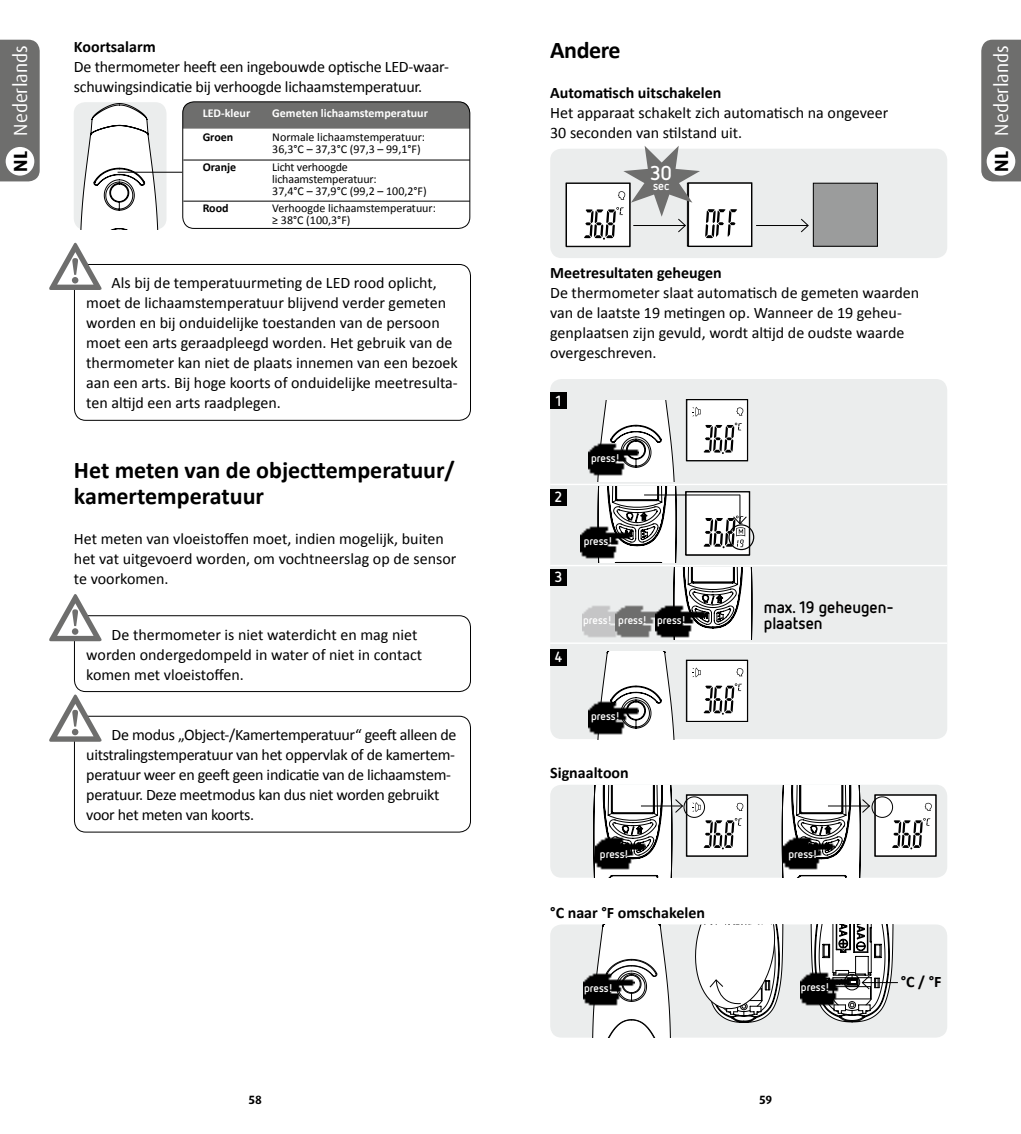
<style>
.page{position:relative;width:1021px;height:1134px;background:#fff}
.page>*{position:absolute;margin:0;border:0;box-sizing:border-box;transform-origin:0 0}
.t1{font:700 24px/26px "Calibri";color:#000}
.t2{font:700 20px "Netto OT";color:#fff}
.t3{font:19px "Dax";color:#fff}
.t4{font:700 16.6px/16.6px "Netto OT";color:#000}
.t5{font:16px/20px "Calibri";color:#000}
.t6{font:16px/20px "Calibri";letter-spacing:-.02em;color:#000}
.t7{font:700 16px "Calibri";color:#000}
.t8{font:700 14.8px "Netto OT";color:#fff}
.t9{font:12px/12px "Calibri";color:#000}
.t10{font:700 12px "Calibri";color:#fff}
.t11{font:700 12px "Calibri";color:#000}
.t12{font:700 12px "Dax";color:#000}
.t13{font:700 12px "Netto OT";color:#fff}
.t14{font:700 11.2px "Netto OT";color:#fff}
.s1{font-weight:700;color:#000}
</style>
<div class="page">
<div style="left:74px;top:102px;width:92px;height:128px;background:#ebeded;border-radius:11px"></div>
<svg style="left:80px;top:103px;width:79px;height:127px"></svg>
<div style="left:183px;top:102px;width:287px;height:27px;background:#6e6e6d"></div>
<div style="left:182px;top:101px;width:288px;height:128px;border:1px solid #000;border-radius:11px"></div>
<hr style="left:183px;top:201px;width:287px;height:1px;background:#000">
<hr style="left:183px;top:160px;width:287px;height:1px;background:#000">
<hr style="left:118px;top:172px;width:64px;height:1px;background:#000">
<div style="left:550px;top:785px;width:397px;height:93px;background:#ebeded;border-radius:11px"></div>
<div style="left:550px;top:924px;width:397px;height:113px;background:#ebeded;border-radius:11px"></div>
<div style="left:550px;top:379px;width:397px;height:360px;background:#ebeded;border-radius:11px"></div>
<hr style="left:550px;top:484px;width:397px;height:1px;background:#fff">
<hr style="left:550px;top:565px;width:397px;height:1px;background:#fff">
<hr style="left:550px;top:642px;width:397px;height:2px;background:#fff">
<div style="left:550px;top:393px;width:17px;height:16px;background:#000"></div>
<div style="left:550px;top:489px;width:17px;height:17px;background:#000"></div>
<div style="left:550px;top:569px;width:17px;height:16px;background:#000"></div>
<div style="left:550px;top:649px;width:17px;height:17px;background:#000"></div>
<svg style="left:597px;top:652px;width:78px;height:87px;background:#e5e6e6"></svg>
<svg style="left:592px;top:924px;width:79px;height:113px;background:#e8e8e8"></svg>
<img style="left:588px;top:445px;width:8px;height:31px">
<img style="left:584px;top:972px;width:50px;height:35px">
<img style="left:588px;top:700px;width:50px;height:35px">
<svg style="left:596px;top:400px;width:80px;height:162px;background:#c4c4c4"></svg>
<svg style="left:673px;top:568px;width:79px;height:72px;background:#bfbfbf"></svg>
<img style="left:581px;top:525px;width:50px;height:35px">
<div style="left:685px;top:492px;width:64px;height:63px;background:#fff"></div>
<div style="left:685px;top:491px;width:65px;height:64px;border:1px solid #000"></div>
<hr style="left:644px;top:494px;width:96px;height:1px;background:#000">
<svg style="left:703px;top:495px;width:44px;height:53px"></svg>
<img style="left:582px;top:605px;width:33px;height:33px">
<img style="left:615px;top:605px;width:40px;height:33px">
<img style="left:655px;top:604px;width:51px;height:35px">
<hr style="left:862px;top:982px;width:35px;height:1px;background:#000">
<div style="left:550px;top:149px;width:397px;height:109px;background:#ebeded;border-radius:11px"></div>
<hr style="left:756px;top:225px;width:52px;height:1px;background:#000">
<svg style="left:801px;top:218px;width:8px;height:15px"></svg>
<div style="left:566px;top:183px;width:64px;height:63px;background:#fff"></div>
<div style="left:687px;top:183px;width:64px;height:63px;background:#fff"></div>
<div style="left:813px;top:183px;width:64px;height:63px;background:#9b9c9c"></div>
<div style="left:812px;top:183px;width:65px;height:64px;border:1px solid #000"></div>
<div style="left:566px;top:183px;width:64px;height:64px;border:1px solid #000"></div>
<div style="left:688px;top:183px;width:64px;height:64px;border:1px solid #000"></div>
<svg style="left:584px;top:146px;width:153px;height:94px"></svg>
<svg style="left:810px;top:925px;width:83px;height:97px;background:#b2b3b3"></svg>
<div style="left:686px;top:399px;width:61px;height:62px;background:#fff"></div>
<div style="left:686px;top:399px;width:62px;height:62px;border:1px solid #000"></div>
<div style="left:686px;top:660px;width:61px;height:61px;background:#fff"></div>
<div style="left:686px;top:660px;width:62px;height:62px;border:1px solid #000"></div>
<div style="left:686px;top:795px;width:61px;height:61px;background:#fff"></div>
<div style="left:686px;top:794px;width:62px;height:62px;border:1px solid #000"></div>
<div style="left:874px;top:795px;width:61px;height:61px;background:#fff"></div>
<div style="left:874px;top:794px;width:62px;height:62px;border:1px solid #000"></div>
<svg style="left:692px;top:407px;width:8px;height:10px"></svg>
<svg style="left:736px;top:407px;width:7px;height:9px"></svg>
<svg style="left:703px;top:423px;width:39px;height:31px"></svg>
<div style="left:686px;top:400px;width:61px;height:61px;border:1px solid #000"></div>
<svg style="left:692px;top:667px;width:8px;height:10px"></svg>
<svg style="left:736px;top:668px;width:7px;height:8px"></svg>
<svg style="left:703px;top:683px;width:39px;height:32px"></svg>
<div style="left:686px;top:660px;width:61px;height:61px;border:1px solid #000"></div>
<svg style="left:692px;top:802px;width:8px;height:10px"></svg>
<svg style="left:736px;top:803px;width:7px;height:8px"></svg>
<svg style="left:703px;top:818px;width:39px;height:31px"></svg>
<svg style="left:924px;top:803px;width:7px;height:8px"></svg>
<svg style="left:892px;top:818px;width:38px;height:31px"></svg>
<div style="left:875px;top:795px;width:61px;height:61px;border:1px solid #000"></div>
<svg style="left:593px;top:785px;width:90px;height:93px;background:#adaeae"></svg>
<svg style="left:781px;top:785px;width:89px;height:92px;background:#adadad"></svg>
<div style="left:683px;top:796px;width:22px;height:22px;border:1px solid #000;border-radius:50%"></div>
<div style="left:871px;top:796px;width:22px;height:22px;border:1px solid #000;border-radius:50%"></div>
<div style="left:728px;top:524px;width:26px;height:26px;border:1px solid #000;border-radius:50%"></div>
<div style="left:843px;top:974px;width:17px;height:16px;border:1px solid #000;border-radius:50%"></div>
<img style="left:800px;top:971px;width:50px;height:35px">
<div style="left:74px;top:264px;width:397px;height:157px;border:1px solid #000;border-radius:11px"></div>
<svg style="left:49px;top:242px;width:54px;height:48px"></svg>
<div style="left:74px;top:615px;width:397px;height:77px;border:1px solid #000;border-radius:11px"></div>
<svg style="left:49px;top:594px;width:54px;height:47px"></svg>
<div style="left:74px;top:716px;width:397px;height:116px;border:1px solid #000;border-radius:11px"></div>
<svg style="left:49px;top:694px;width:54px;height:48px"></svg>
<div style="left:0;top:40px;width:40px;height:141px;background:#6e6e6d"></div>
<div style="left:6px;top:147px;width:28px;height:29px;background:#fff;border-radius:50%"></div>
<div style="left:981px;top:40px;width:39px;height:141px;background:#6e6e6d"></div>
<div style="left:986px;top:147px;width:29px;height:29px;background:#fff;border-radius:50%"></div>
<svg style="left:695px;top:924px;width:88px;height:99px"></svg>
<p class="t7" style="left:74px;top:40px;width:83px">Koortsalarm</p>
<p class="t5" style="left:74px;top:56px;width:376px">De thermometer heeft een ingebouwde optische LED-waar&shy;schuwingsindicatie bij verhoogde lichaamstemperatuur.</p>
<h1 class="t1" style="left:550px;top:38px;width:72px">Andere</h1>
<p class="t7" style="left:550px;top:82px;width:173px">Automatisch uitschakelen</p>
<p class="t5" style="left:550px;top:102px;width:339px">Het apparaat schakelt zich automatisch na ongeveer<br>30 seconden van stilstand uit.</p>
<p class="t3" style="left:12px;top:172px;width:128px;rotate:-90deg"><span class="s1">NL</span> Nederlands</p>
<p class="t3" style="left:993px;top:172px;width:128px;rotate:-90deg"><span class="s1">NL</span> Nederlands</p>
<p class="t10" style="left:272px;top:108px;width:157px">Gemeten lichaamstemperatuur</p>
<p class="t9" style="left:272px;top:131px;width:154px">Normale lichaamstemperatuur:<br>36,3°C – 37,3°C (97,3 – 99,1°F)</p>
<p class="t9" style="left:272px;top:161px;width:156px">Licht verhoogde lichaamstemperatuur:<br>37,4°C – 37,9°C (99,2 – 100,2°F)</p>
<p class="t9" style="left:272px;top:203px;width:165px">Verhoogde lichaamstemperatuur: ≥ 38°C (100,3°F)</p>
<p class="t10" style="left:203px;top:108px;width:49px">LED-kleur</p>
<p class="t11" style="left:203px;top:132px;width:32px">Groen</p>
<p class="t11" style="left:203px;top:162px;width:35px">Oranje</p>
<p class="t11" style="left:203px;top:204px;width:27px">Rood</p>
<p class="t2" style="left:650px;top:165px;width:23px">30</p>
<p class="t13" style="left:653px;top:181px;width:18px">sec</p>
<p class="t5" style="left:86px;top:273px;width:373px;text-indent:25px">Als bij de temperatuurmeting de LED rood oplicht, moet de lichaamstemperatuur blijvend verder gemeten worden en bij onduidelijke toestanden van de persoon moet een arts geraadpleegd worden. Het gebruik van de thermometer kan niet de plaats innemen van een bezoek aan een arts. Bij hoge koorts of onduidelijke meetresulta&shy;ten altijd een arts raadplegen.</p>
<h1 class="t1" style="left:74px;top:457px;width:382px">Het meten van de objecttemperatuur/ kamertemperatuur</h1>
<p class="t5" style="left:74px;top:528px;width:384px">Het meten van vloeistoffen moet, indien mogelijk, buiten het vat uitgevoerd worden, om vochtneerslag op de sensor te voorkomen.</p>
<p class="t5" style="left:86px;top:624px;width:337px;text-indent:25px">De thermometer is niet waterdicht en mag niet worden ondergedompeld in water of niet in contact komen met vloeistoffen.</p>
<p class="t6" style="left:86px;top:725px;width:372px;text-indent:25px">De modus „Object-/Kamertemperatuur“ geeft alleen de uitstralingstemperatuur van het oppervlak of de kamertem&shy;peratuur weer en geeft geen indicatie van de lichaamstem&shy;peratuur. Deze meetmodus kan dus niet worden gebruikt voor het meten van koorts.</p>
<p class="t7" style="left:550px;top:266px;width:173px">Meetresultaten geheugen</p>
<p class="t5" style="left:550px;top:282px;width:370px">De thermometer slaat automatisch de gemeten waarden van de laatste 19 metingen op. Wanneer de 19 geheu&shy;genplaatsen zijn gevuld, wordt altijd de oudste waarde overgeschreven.</p>
<p class="t8" style="left:555px;top:395px;width:7px">1</p>
<p class="t8" style="left:555px;top:491px;width:9px">2</p>
<p class="t8" style="left:555px;top:571px;width:9px">3</p>
<p class="t8" style="left:555px;top:651px;width:9px">4</p>
<p class="t14" style="left:591px;top:454px;width:30px">press!</p>
<p class="t14" style="left:583px;top:537px;width:30px">press!</p>
<p class="t14" style="left:583px;top:615px;width:104px">press! press! press!</p>
<p class="t14" style="left:591px;top:712px;width:30px">press!</p>
<p class="t7" style="left:550px;top:766px;width:80px">Signaaltoon</p>
<p class="t4" style="left:763px;top:600px;width:131px">max. 19 geheugen&shy;plaatsen</p>
<p class="t14" style="left:600px;top:849px;width:30px">press!</p>
<p class="t14" style="left:788px;top:849px;width:30px">press!</p>
<p class="t7" style="left:550px;top:906px;width:156px">°C naar °F omschakelen</p>
<p class="t14" style="left:584px;top:984px;width:30px">press!</p>
<p class="t14" style="left:801px;top:983px;width:30px">press!</p>
<p class="t7" style="left:900px;top:975px;width:42px">°C / °F</p>
<p class="t12" style="left:248px;top:1094px;width:15px">58</p>
<p class="t12" style="left:759px;top:1094px;width:15px">59</p>
</div>
